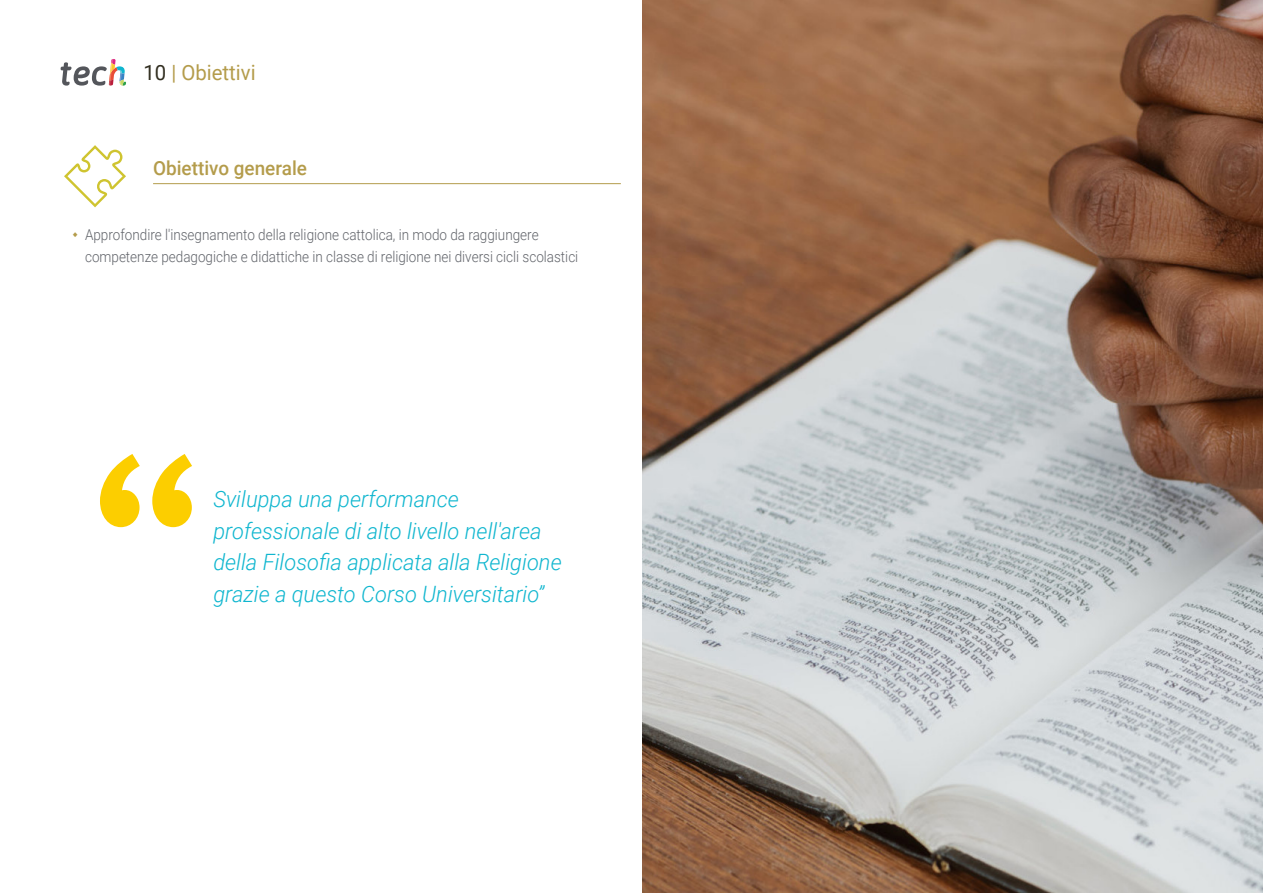
<style>
.page{position:relative;width:1263px;height:893px;background:#fff}
.page>*{position:absolute;margin:0;border:0;box-sizing:border-box;transform-origin:0 0}
.t1{font:italic 300 22.5px/31.5px "Roboto";color:#0fb6cf}
.t2{font:21px "Roboto";color:#b49c4b}
.t3{font:500 19.5px "Roboto";color:#b49c4b}
.t4{font:300 15px/22.5px "Roboto";color:#61646a;scale:.9 1}
.s1{color:#312e20}
</style>
<div class="page">
<img style="left:642px;top:0;width:621px;height:893px">
<svg style="left:100px;top:454px;width:92px;height:73px"></svg>
<svg style="left:61px;top:59px;width:65px;height:27px"></svg>
<hr style="left:153px;top:183px;width:468px;height:1px;background:#b49c4b">
<svg style="left:64px;top:145px;width:62px;height:62px"></svg>
<h2 class="t2" style="left:144px;top:57px;width:114px"><span class="s1">10</span> | Obiettivi</h2>
<h3 class="t3" style="left:153px;top:154px;width:155px">Obiettivo generale</h3>
<p class="t4" style="left:85px;top:223px;width:550px">Approfondire l'insegnamento della religione cattolica, in modo da raggiungere competenze pedagogiche e didattiche in classe di religione nei diversi cicli scolastici</p>
<h1 class="t1" style="left:213px;top:483px;width:350px">Sviluppa una performance professionale di alto livello nell'area della Filosofia applicata alla Religione grazie a questo Corso Universitario”</h1>
</div>
